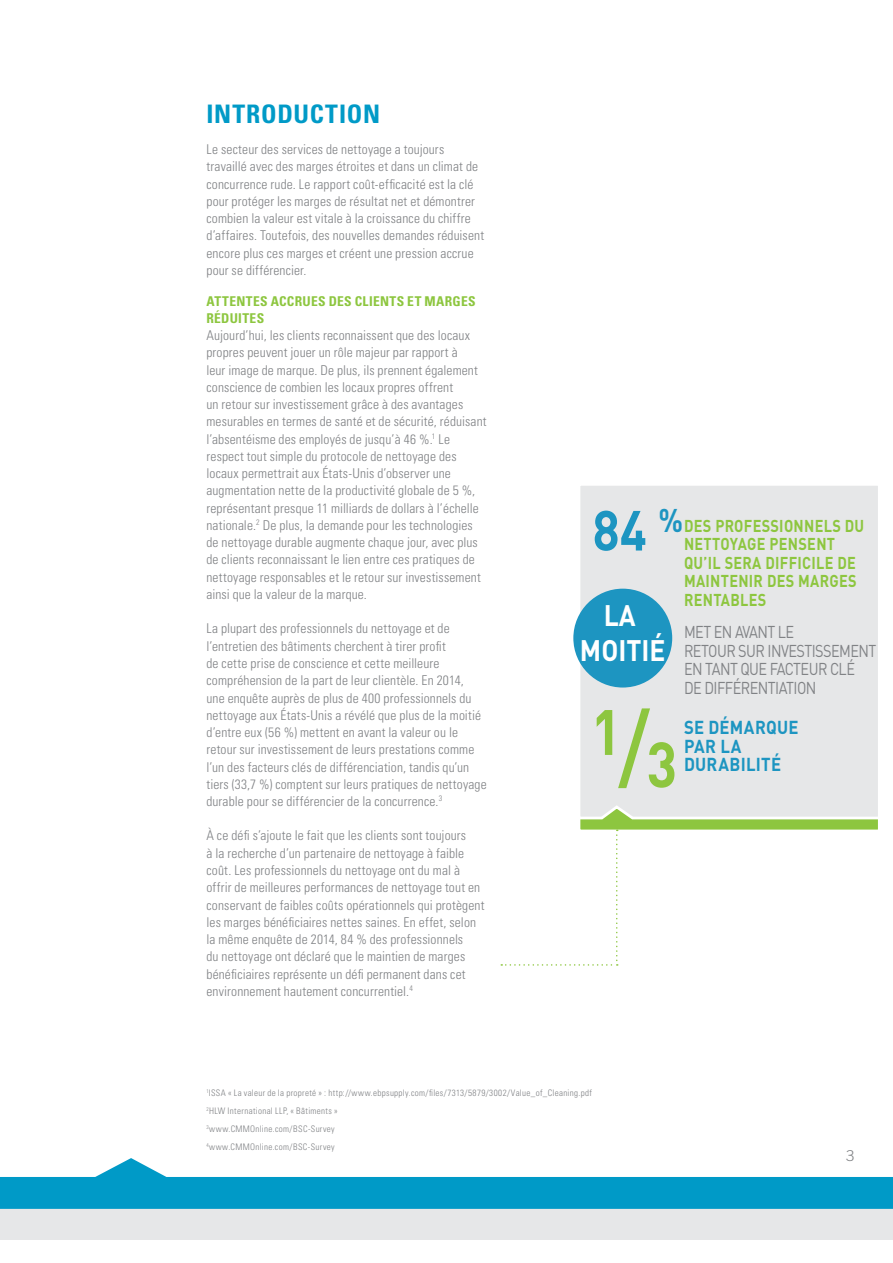
<style>
.page{position:relative;width:893px;height:1263px;background:#fff}
.page>*{position:absolute;margin:0;border:0;box-sizing:border-box;transform-origin:0 0}
.t1{font:700 63px "DINOT";color:#8dc63f;scale:.9 1}
.t2{font:700 55.65px "DINOT";color:#1d95c1;scale:.9 1}
.t3{font:700 29.4px/35.2px "DINOT";color:#fff;text-align:center;scale:.9 1}
.t4{font:700 condensed 25.5px "Univers LT Std";letter-spacing:.025em;color:#009ac7}
.t5{font:700 18.6px/18.6px "DINOT";letter-spacing:.015em;color:#1d95c1;scale:.9 1}
.t6{font:700 16.95px/18.6px "DINOT";letter-spacing:.02em;color:#8dc63f;scale:.85 1}
.t7{font:16.95px/18.6px "DINOT";letter-spacing:-.04em;color:#808285;scale:.85 1}
.t8{font:300 15px "Trade Gothic";color:#808285}
.t9{font:300 condensed 13.5px/17.2px "Univers LT Std";letter-spacing:.01em;color:#808285}
.t10{font:700 condensed 13.5px/17.2px "Univers LT Std";letter-spacing:.025em;color:#8dc63f}
.t11{font:300 condensed 9px/18px "Univers LT Std";letter-spacing:.04em;color:#808285}
.s1{font-weight:500;font-size:92.7px}
</style>
<div class="page">
<div style="left:0;top:1185px;width:893px;height:54px;background:#e6e7e8"></div>
<svg style="left:0;top:1158px;width:893px;height:51px;fill:#009ac7"></svg>
<div style="left:579px;top:786px;width:300px;height:45px;background:#8dc63f"></div>
<div style="left:578px;top:785px;width:303px;height:47px;border:3px solid #fff"></div>
<div style="left:576px;top:486px;width:305px;height:335px;background:#e6e7e8"></div>
<div style="left:573px;top:589px;width:99px;height:98px;background:#1d95c1;border-radius:50%"></div>
<svg style="left:501px;top:829px;width:117px;height:137px"></svg>
<h3 class="t4" style="left:206px;top:99px;width:175px">INTRODUCTION</h3>
<p class="t9" style="left:206px;top:141px;width:279px">Le secteur des services de nettoyage a toujours travaillé avec des marges étroites et dans un climat de concurrence rude. Le rapport coût-efficacité est la clé pour protéger les marges de résultat net et démontrer combien la valeur est vitale à la croissance du chiffre d’affaires. Toutefois, des nouvelles demandes réduisent encore plus ces marges et créent une pression accrue pour se différencier.</p>
<p class="t10" style="left:206px;top:292px;width:271px">ATTENTES ACCRUES DES CLIENTS ET MARGES<br>RÉDUITES</p>
<p class="t9" style="left:206px;top:327px;width:282px">Aujourd’hui, les clients reconnaissent que des locaux propres peuvent jouer un rôle majeur par rapport à<br>leur image de marque. De plus, ils prennent également conscience de combien les locaux propres offrent<br>un retour sur investissement grâce à des avantages mesurables en termes de santé et de sécurité, réduisant l’absentéisme des employés de jusqu’à 46 %.<sup>1</sup> Le respect tout simple du protocole de nettoyage des locaux permettrait aux États-Unis d’observer une augmentation nette de la productivité globale de 5 %, représentant presque 11 milliards de dollars à l’échelle nationale.<sup>2</sup> De plus, la demande pour les technologies de nettoyage durable augmente chaque jour, avec plus de clients reconnaissant le lien entre ces pratiques de nettoyage responsables et le retour sur investissement ainsi que la valeur de la marque.</p>
<p class="t9" style="left:206px;top:620px;width:282px">La plupart des professionnels du nettoyage et de l’entretien des bâtiments cherchent à tirer profit<br>de cette prise de conscience et cette meilleure compréhension de la part de leur clientèle. En 2014,<br>une enquête auprès de plus de 400 professionnels du nettoyage aux États-Unis a révélé que plus de la moitié d’entre eux (56 %) mettent en avant la valeur ou le retour sur investissement de leurs prestations comme l’un des facteurs clés de différenciation, tandis qu’un tiers (33,7 %) comptent sur leurs pratiques de nettoyage durable pour se différencier de la concurrence.<sup>3</sup></p>
<p class="t9" style="left:206px;top:827px;width:279px">À ce défi s’ajoute le fait que les clients sont toujours<br>à la recherche d’un partenaire de nettoyage à faible coût. Les professionnels du nettoyage ont du mal à offrir de meilleures performances de nettoyage tout en conservant de faibles coûts opérationnels qui protègent les marges bénéficiaires nettes saines. En effet, selon la même enquête de 2014, 84 % des professionnels<br>du nettoyage ont déclaré que le maintien de marges bénéficiaires représente un défi permanent dans cet environnement hautement concurrentiel.<sup>4</sup></p>
<h2 class="t2" style="left:592px;top:494px;width:102px">84 <sup>%</sup></h2>
<p class="t6" style="left:684px;top:516px;width:214px">DES PROFESSIONNELS DU<br>NETTOYAGE PENSENT<br>QU’IL SERA DIFFICILE DE<br>MAINTENIR DES MARGES<br>RENTABLES</p>
<h3 class="t3" style="left:580px;top:597px;width:97px">LA<br>MOITIÉ</h3>
<p class="t7" style="left:684px;top:622px;width:228px">MET EN AVANT LE<br>RETOUR SUR INVESTISSEMENT<br>EN TANT QUE FACTEUR CLÉ<br>DE DIFFÉRENTIATION</p>
<h1 class="t1" style="left:591px;top:707px;width:97px">1<span class="s1">/</span>3</h1>
<h3 class="t5" style="left:684px;top:717px;width:129px">SE DÉMARQUE<br>PAR LA<br>DURABILITÉ</h3>
<p class="t11" style="left:206px;top:1084px;width:387px"><sup>1</sup>ISSA « La valeur de la propreté » : http://www.ebpsupply.com/files/7313/5879/3002/Value_of_Cleaning.pdf <sup>2</sup>HLW International LLP, « Bâtiments »<br><sup>3</sup>www.CMMOnline.com/BSC-Survey<br><sup>4</sup>www.CMMOnline.com/BSC-Survey</p>
<p class="t8" style="left:846px;top:1146px;width:10px">3</p>
</div>
